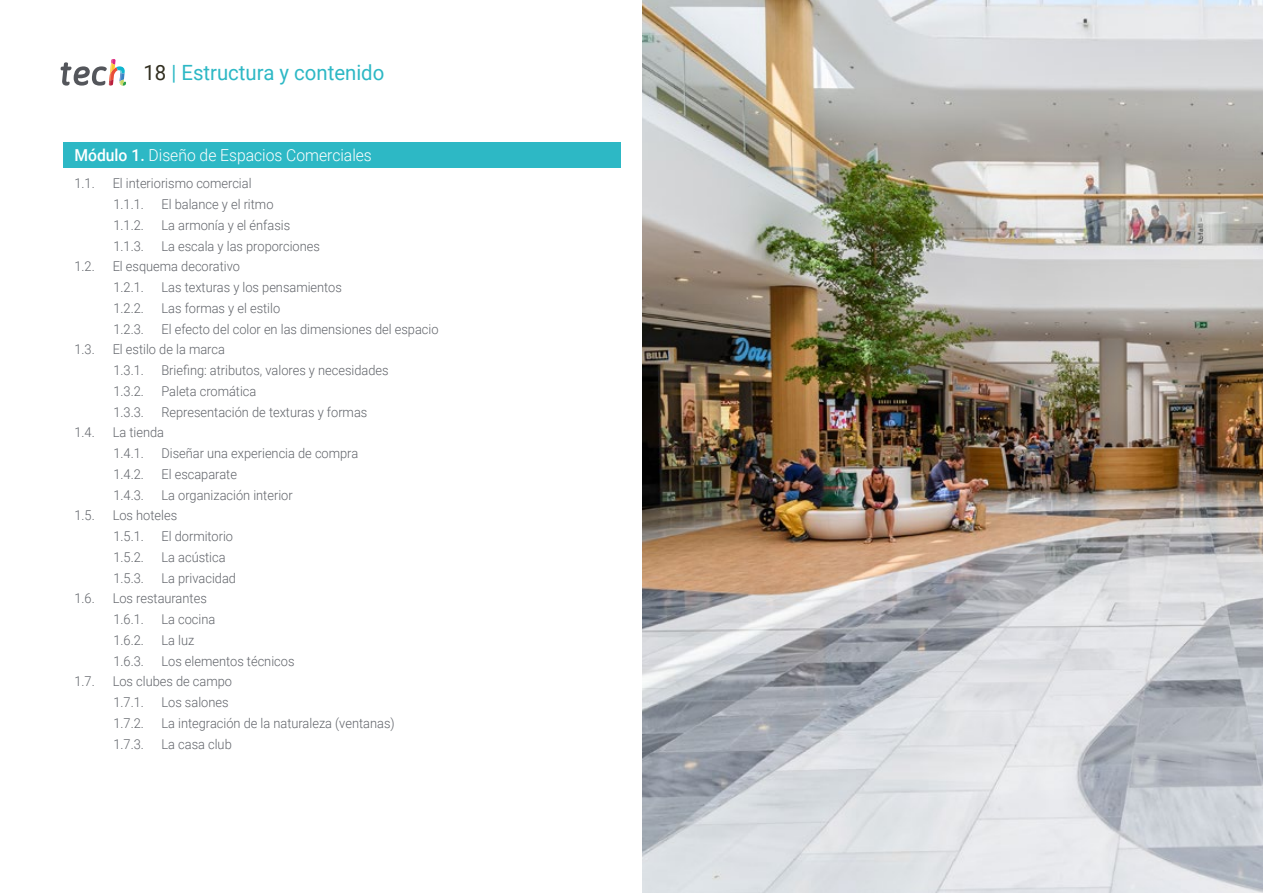
<style>
.page{position:relative;width:1263px;height:893px;background:#fff}
.page>*{position:absolute;margin:0;border:0;box-sizing:border-box;transform-origin:0 0}
.t1{font:21px "Roboto";color:#2db8c5}
.t2{font:300 16.5px "Roboto";color:#fff;scale:.95 1}
.t3{font:300 13.5px/20.7px "Roboto";color:#61646a;scale:.95 1}
.s1{color:#312e20}
.s2{font-weight:500}
</style>
<div class="page">
<svg style="left:61px;top:59px;width:65px;height:27px"></svg>
<div style="left:63px;top:142px;width:558px;height:25px;background:#2db8c5"></div>
<img style="left:642px;top:0;width:621px;height:893px">
<h1 class="t1" style="left:144px;top:57px;width:242px"><span class="s1">18</span> | Estructura y contenido</h1>
<p class="t2" style="left:74px;top:144px;width:315px"><span class="s2">Módulo 1.</span> Diseño de Espacios Comerciales</p>
<p class="t3" style="left:74px;top:173px;width:23px">1.1.</p>
<p class="t3" style="left:113px;top:173px;width:148px">El interiorismo comercial<br>1.1.1.</p>
<p class="t3" style="left:161px;top:193px;width:119px">El balance y el ritmo</p>
<p class="t3" style="left:113px;top:214px;width:34px">1.1.2.</p>
<p class="t3" style="left:161px;top:214px;width:137px">La armonía y el énfasis</p>
<p class="t3" style="left:113px;top:235px;width:34px">1.1.3.</p>
<p class="t3" style="left:161px;top:235px;width:168px">La escala y las proporciones</p>
<p class="t3" style="left:74px;top:256px;width:23px">1.2.</p>
<p class="t3" style="left:113px;top:256px;width:136px">El esquema decorativo<br>1.2.1.</p>
<p class="t3" style="left:161px;top:276px;width:192px">Las texturas y los pensamientos</p>
<p class="t3" style="left:113px;top:297px;width:34px">1.2.2.</p>
<p class="t3" style="left:161px;top:297px;width:127px">Las formas y el estilo</p>
<p class="t3" style="left:113px;top:318px;width:34px">1.2.3.</p>
<p class="t3" style="left:161px;top:318px;width:293px">El efecto del color en las dimensiones del espacio</p>
<p class="t3" style="left:74px;top:339px;width:23px">1.3.</p>
<p class="t3" style="left:113px;top:339px;width:120px">El estilo de la marca<br>1.3.1.</p>
<p class="t3" style="left:161px;top:359px;width:241px">Briefing: atributos, valores y necesidades</p>
<p class="t3" style="left:113px;top:380px;width:34px">1.3.2.</p>
<p class="t3" style="left:161px;top:380px;width:101px">Paleta cromática</p>
<p class="t3" style="left:113px;top:401px;width:34px">1.3.3.</p>
<p class="t3" style="left:161px;top:401px;width:218px">Representación de texturas y formas</p>
<p class="t3" style="left:74px;top:422px;width:23px">1.4.</p>
<p class="t3" style="left:113px;top:422px;width:56px">La tienda<br>1.4.1.</p>
<p class="t3" style="left:161px;top:442px;width:209px">Diseñar una experiencia de compra</p>
<p class="t3" style="left:113px;top:463px;width:34px">1.4.2.</p>
<p class="t3" style="left:161px;top:463px;width:81px">El escaparate</p>
<p class="t3" style="left:113px;top:484px;width:34px">1.4.3.</p>
<p class="t3" style="left:161px;top:484px;width:140px">La organización interior</p>
<p class="t3" style="left:74px;top:505px;width:23px">1.5.</p>
<p class="t3" style="left:113px;top:505px;width:69px">Los hoteles<br>1.5.1.</p>
<p class="t3" style="left:161px;top:525px;width:77px">El dormitorio</p>
<p class="t3" style="left:113px;top:546px;width:34px">1.5.2.</p>
<p class="t3" style="left:161px;top:546px;width:69px">La acústica</p>
<p class="t3" style="left:113px;top:567px;width:34px">1.5.3.</p>
<p class="t3" style="left:161px;top:567px;width:80px">La privacidad</p>
<p class="t3" style="left:74px;top:588px;width:23px">1.6.</p>
<p class="t3" style="left:113px;top:588px;width:101px">Los restaurantes<br>1.6.1.</p>
<p class="t3" style="left:161px;top:608px;width:58px">La cocina</p>
<p class="t3" style="left:113px;top:629px;width:34px">1.6.2.</p>
<p class="t3" style="left:161px;top:629px;width:36px">La luz</p>
<p class="t3" style="left:113px;top:650px;width:34px">1.6.3.</p>
<p class="t3" style="left:161px;top:650px;width:142px">Los elementos técnicos</p>
<p class="t3" style="left:74px;top:671px;width:23px">1.7.</p>
<p class="t3" style="left:113px;top:671px;width:127px">Los clubes de campo<br>1.7.1.</p>
<p class="t3" style="left:161px;top:691px;width:72px">Los salones</p>
<p class="t3" style="left:113px;top:712px;width:34px">1.7.2.</p>
<p class="t3" style="left:161px;top:712px;width:247px">La integración de la naturaleza (ventanas)</p>
<p class="t3" style="left:113px;top:733px;width:34px">1.7.3.</p>
<p class="t3" style="left:161px;top:733px;width:76px">La casa club</p>
</div>
